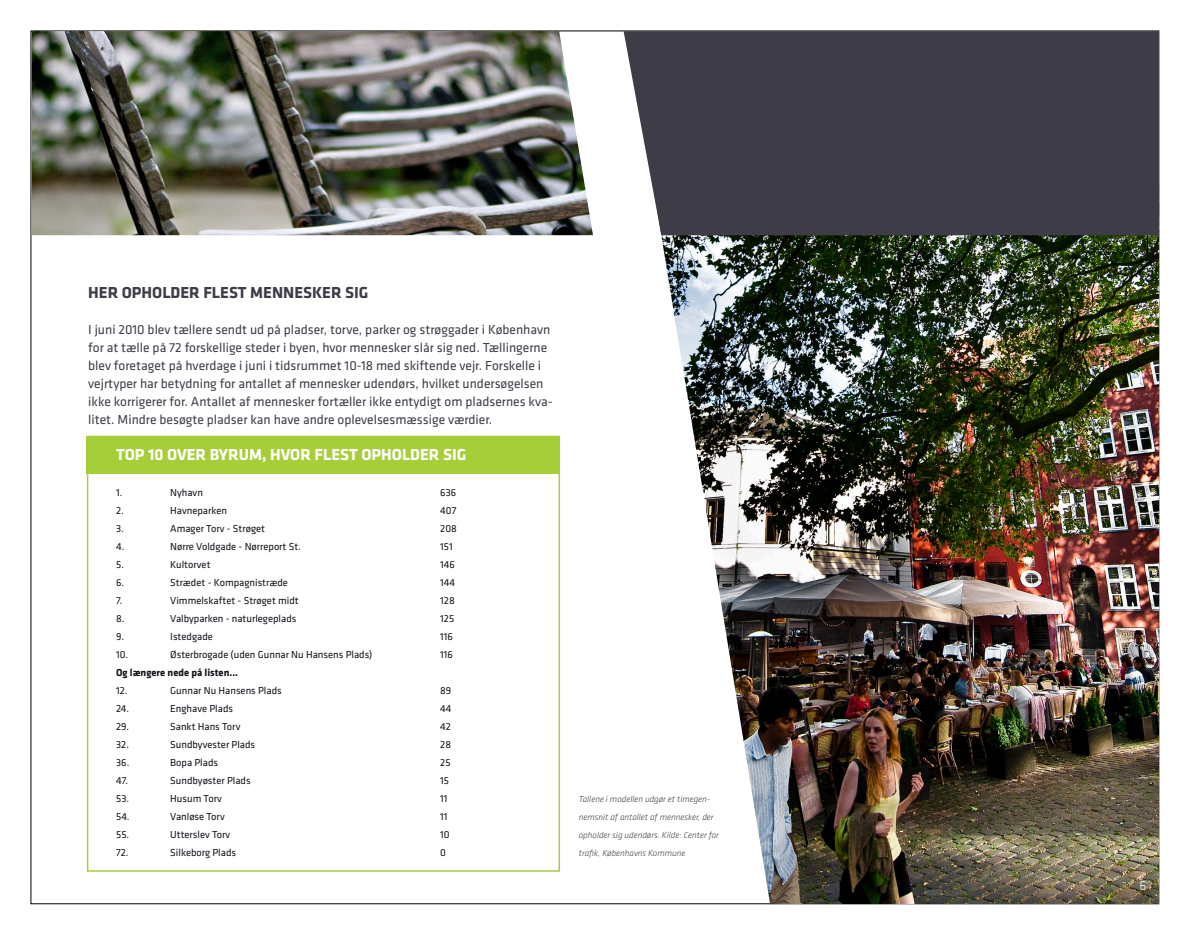
<style>
.page{position:relative;width:1191px;height:936px;background:#fff}
.page>*{position:absolute;margin:0;border:0;box-sizing:border-box;transform-origin:0 0}
.t1{font:700 16.5px "Klavika";color:#fff}
.t2{font:700 16.5px "Klavika";color:#3e3c47}
.t3{font:13.5px/18px "Klavika";color:#3e3c47}
.t4{font:300 13.5px "Klavika";color:#fff}
.t5{font:10.5px "Klavika";color:#17101a}
.t6{font:700 10.5px "Klavika";color:#17101a}
.t7{font:italic 300 9px/18px "Klavika";color:#3e3c47}
</style>
<div class="page">
<img style="left:32px;top:31px;width:561px;height:204px">
<div style="left:87px;top:435px;width:473px;height:38px;background:#a6ce39"></div>
<img style="left:652px;top:235px;width:507px;height:669px">
<div style="left:623px;top:31px;width:536px;height:204px;background:#3e3c47"></div>
<h1 class="t2" style="left:88px;top:283px;width:282px">HER OPHOLDER FLEST MENNESKER SIG</h1>
<p class="t3" style="left:88px;top:321px;width:466px">I juni 2010 blev tællere sendt ud på pladser, torve, parker og strøggader i København for at tælle på 72 forskellige steder i byen, hvor mennesker slår sig ned. Tællingerne blev foretaget på hverdage i juni i tidsrummet 10-18 med skiftende vejr. Forskelle i vejrtyper har betydning for antallet af mennesker udendørs, hvilket undersøgelsen ikke korrigerer for. Antallet af mennesker fortæller ikke entydigt om pladsernes kva&shy;litet. Mindre besøgte pladser kan have andre oplevelsesmæssige værdier.</p>
<h1 class="t1" style="left:116px;top:445px;width:352px">TOP 10 OVER BYRUM, HVOR FLEST OPHOLDER SIG</h1>
<p class="t5" style="left:116px;top:487px;width:8px">1.</p>
<p class="t5" style="left:170px;top:487px;width:34px">Nyhavn</p>
<p class="t5" style="left:440px;top:487px;width:17px">636</p>
<p class="t5" style="left:116px;top:505px;width:9px">2.</p>
<p class="t5" style="left:170px;top:505px;width:58px">Havneparken</p>
<p class="t5" style="left:440px;top:505px;width:18px">407</p>
<p class="t5" style="left:116px;top:523px;width:9px">3.</p>
<p class="t5" style="left:170px;top:523px;width:96px">Amager Torv - Strøget</p>
<p class="t5" style="left:440px;top:523px;width:18px">208</p>
<p class="t5" style="left:116px;top:541px;width:10px">4.</p>
<p class="t5" style="left:170px;top:541px;width:132px">Nørre Voldgade - Nørreport St.</p>
<p class="t5" style="left:440px;top:541px;width:14px">151</p>
<p class="t5" style="left:116px;top:559px;width:9px">5.</p>
<p class="t5" style="left:170px;top:559px;width:42px">Kultorvet</p>
<p class="t5" style="left:440px;top:559px;width:16px">146</p>
<p class="t5" style="left:116px;top:577px;width:10px">6.</p>
<p class="t5" style="left:170px;top:577px;width:119px">Strædet - Kompagnistræde</p>
<p class="t5" style="left:440px;top:577px;width:16px">144</p>
<p class="t5" style="left:116px;top:595px;width:8px">7.</p>
<p class="t5" style="left:170px;top:595px;width:130px">Vimmelskaftet - Strøget midt</p>
<p class="t5" style="left:440px;top:595px;width:16px">128</p>
<p class="t5" style="left:116px;top:613px;width:10px">8.</p>
<p class="t5" style="left:170px;top:613px;width:128px">Valbyparken - naturlegeplads</p>
<p class="t5" style="left:440px;top:613px;width:15px">125</p>
<p class="t5" style="left:116px;top:631px;width:9px">9.</p>
<p class="t5" style="left:170px;top:631px;width:44px">Istedgade</p>
<p class="t5" style="left:440px;top:631px;width:14px">116</p>
<p class="t5" style="left:116px;top:649px;width:14px">10.</p>
<p class="t5" style="left:170px;top:649px;width:204px">Østerbrogade (uden Gunnar Nu Hansens Plads)</p>
<p class="t5" style="left:440px;top:649px;width:14px">116</p>
<p class="t5" style="left:116px;top:685px;width:13px">12.</p>
<p class="t5" style="left:170px;top:685px;width:113px">Gunnar Nu Hansens Plads</p>
<p class="t5" style="left:440px;top:685px;width:13px">89</p>
<p class="t5" style="left:116px;top:703px;width:14px">24.</p>
<p class="t5" style="left:170px;top:703px;width:64px">Enghave Plads</p>
<p class="t5" style="left:440px;top:703px;width:13px">44</p>
<p class="t5" style="left:116px;top:721px;width:14px">29.</p>
<p class="t5" style="left:170px;top:721px;width:72px">Sankt Hans Torv</p>
<p class="t5" style="left:440px;top:721px;width:12px">42</p>
<p class="t5" style="left:116px;top:739px;width:14px">32.</p>
<p class="t5" style="left:170px;top:739px;width:86px">Sundbyvester Plads</p>
<p class="t5" style="left:440px;top:739px;width:12px">28</p>
<p class="t5" style="left:116px;top:757px;width:15px">36.</p>
<p class="t5" style="left:170px;top:757px;width:49px">Bopa Plads</p>
<p class="t5" style="left:440px;top:757px;width:12px">25</p>
<p class="t5" style="left:116px;top:775px;width:13px">47.</p>
<p class="t5" style="left:170px;top:775px;width:82px">Sundbyøster Plads</p>
<p class="t5" style="left:440px;top:775px;width:10px">15</p>
<p class="t5" style="left:116px;top:793px;width:15px">53.</p>
<p class="t5" style="left:170px;top:793px;width:53px">Husum Torv</p>
<p class="t5" style="left:440px;top:793px;width:9px">11</p>
<p class="t5" style="left:116px;top:811px;width:15px">54.</p>
<p class="t5" style="left:170px;top:811px;width:56px">Vanløse Torv</p>
<p class="t5" style="left:440px;top:811px;width:9px">11</p>
<p class="t5" style="left:116px;top:829px;width:15px">55.</p>
<p class="t5" style="left:170px;top:829px;width:62px">Utterslev Torv</p>
<p class="t5" style="left:440px;top:829px;width:11px">10</p>
<p class="t5" style="left:116px;top:847px;width:14px">72.</p>
<p class="t5" style="left:170px;top:847px;width:67px">Silkeborg Plads</p>
<p class="t5" style="left:440px;top:847px;width:7px">0</p>
<p class="t6" style="left:116px;top:667px;width:123px">Og længere nede på listen...</p>
<p class="t7" style="left:579px;top:791px;width:141px">Tallene i modellen udgør et timegen&shy;nemsnit af antallet af mennesker, der opholder sig udendørs. Kilde: Center for trafik, Københavns Kommune</p>
<p class="t4" style="left:1139px;top:880px;width:8px">6</p>
</div>
